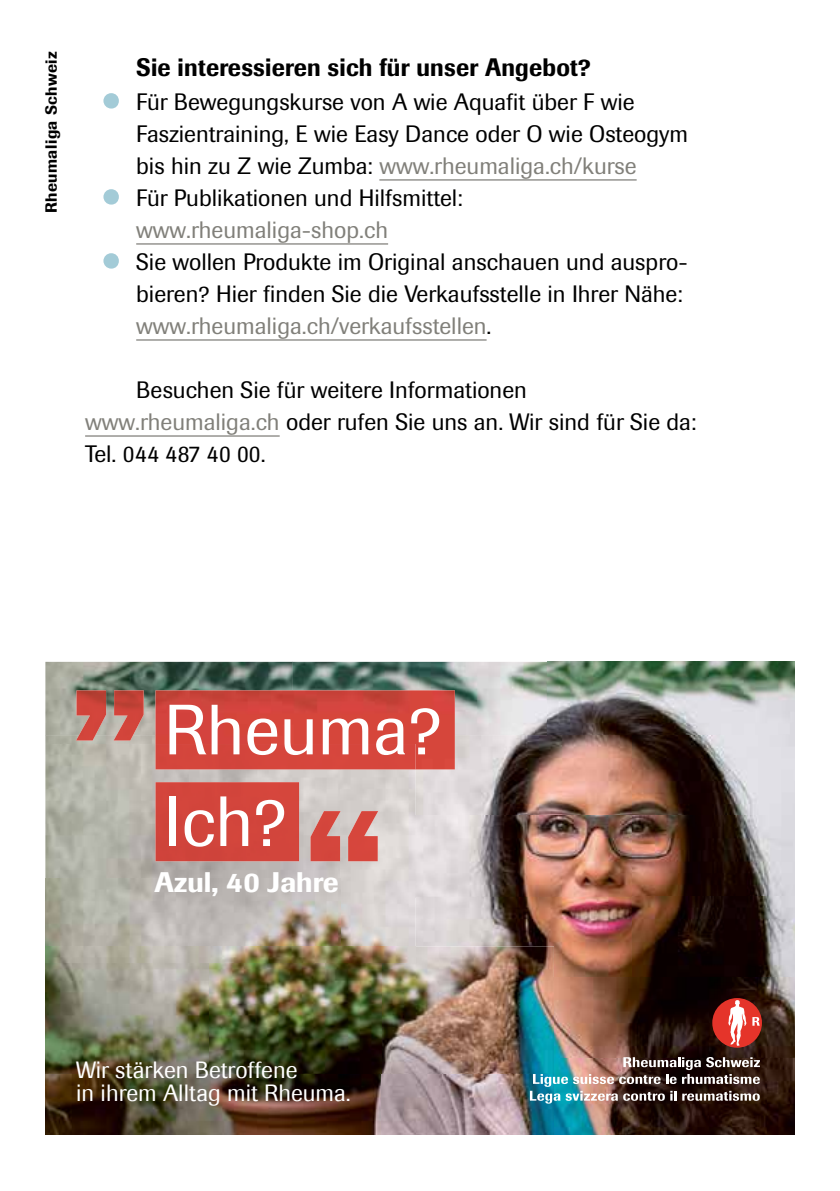
<style>
.page{position:relative;width:840px;height:1191px;background:#fff}
.page>*{position:absolute;margin:0;border:0;box-sizing:border-box;transform-origin:0 0}
.t1{font:70.2px/91.6px "Imago";color:#fff}
.t2{font:500 28.2px "Imago";color:#fff}
.t3{font:500 25px "Imago";letter-spacing:.01em;color:#000;scale:.93 1}
.t4{font:23.6px/32px "Imago";color:#000}
.t5{font:23.4px/23.2px "Imago";color:#fff}
.t6{font:500 16px "Imago";letter-spacing:.03em;color:#000}
.s1{font-weight:500;font-size:54px;color:#a3cbd7}
.s2{color:#81807a}
</style>
<div class="page">
<hr style="left:379px;top:179px;width:257px;height:2px;background:#959490">
<hr style="left:136px;top:243px;width:252px;height:2px;background:#959490">
<hr style="left:136px;top:339px;width:350px;height:2px;background:#959490">
<hr style="left:85px;top:435px;width:194px;height:2px;background:#959490">
<img style="left:45px;top:662px;width:749px;height:73px">
<img style="left:45px;top:735px;width:110px;height:9px">
<img style="left:415px;top:735px;width:379px;height:242px">
<img style="left:553px;top:977px;width:241px;height:157px">
<img style="left:45px;top:962px;width:336px;height:172px">
<img style="left:381px;top:946px;width:172px;height:188px">
<img style="left:45px;top:744px;width:144px;height:135px">
<img style="left:189px;top:769px;width:151px;height:110px">
<img style="left:340px;top:769px;width:75px;height:177px">
<img style="left:45px;top:879px;width:295px;height:67px">
<img style="left:45px;top:946px;width:370px;height:16px">
<svg style="left:711px;top:998px;width:50px;height:49px;background:#bf5049"></svg>
<img style="left:529px;top:1057px;width:230px;height:46px">
<img style="left:155px;top:690px;width:299px;height:79px">
<div style="left:155px;top:744px;width:260px;height:25px;background:#d6463c"></div>
<div style="left:155px;top:782px;width:144px;height:79px;background:#d2453c"></div>
<img style="left:76px;top:690px;width:68px;height:50px">
<img style="left:310px;top:811px;width:68px;height:50px">
<p class="t6" style="left:41px;top:213px;width:164px;rotate:-90deg">Rheumaliga Schweiz</p>
<p class="t3" style="left:136px;top:52px;width:490px">Sie interessieren sich für unser Angebot?</p>
<p class="t4" style="left:136px;top:86px;width:553px;text-indent:-34px"><span class="s1">•</span> Für Bewegungskurse von A wie Aquafit über F wie<br>Faszientraining, E wie Easy Dance oder O wie Osteogym bis hin zu Z wie Zumba: <span class="s2">www.rheumaliga.ch/kurse</span></p>
<p class="t4" style="left:136px;top:182px;width:328px;text-indent:-34px"><span class="s1">•</span> Für Publikationen und Hilfsmittel: <span class="s2">www.rheumaliga-shop.ch</span></p>
<p class="t4" style="left:136px;top:246px;width:552px;text-indent:-34px"><span class="s1">•</span> Sie wollen Produkte im Original anschauen und auspro&shy;bieren? Hier finden Sie die Verkaufsstelle in Ihrer Nähe: <span class="s2">www.rheumaliga.ch/verkaufsstellen</span>.</p>
<p class="t4" style="left:85px;top:374px;width:612px;text-indent:51px">Besuchen Sie für weitere Informationen <span class="s2">www.rheumaliga.ch</span> oder rufen Sie uns an. Wir sind für Sie da:<br>Tel. 044 487 40 00.</p>
<h1 class="t1" style="left:164px;top:684px;width:279px">Rheuma?<br>Ich?</h1>
<p class="t2" style="left:154px;top:865px;width:185px">Azul, 40 Jahre</p>
<p class="t5" style="left:76px;top:1058px;width:276px">Wir stärken Betroffene<br>in ihrem Alltag mit Rheuma.</p>
</div>
